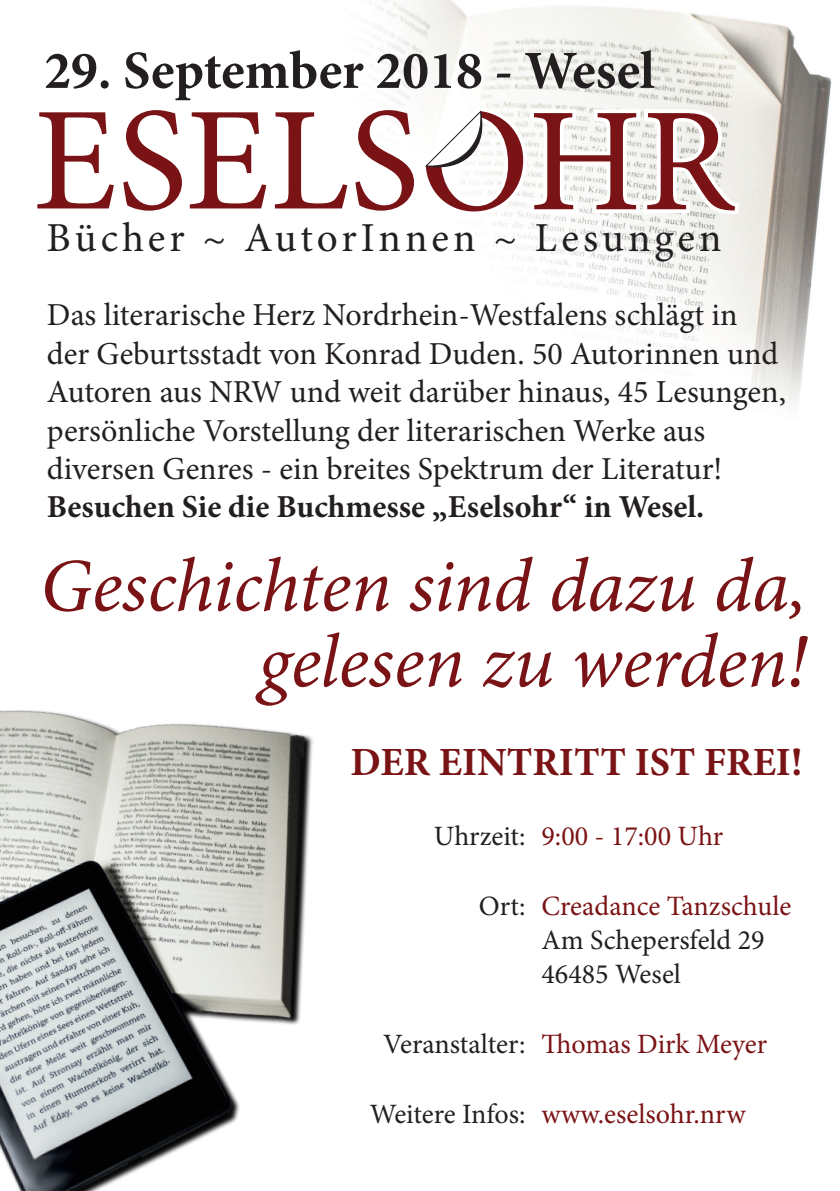
<style>
.page{position:relative;width:840px;height:1191px;background:#fff}
.page>*{position:absolute;margin:0;border:0;box-sizing:border-box;transform-origin:0 0}
.t1{font:147.8px "Minion Pro";color:#7a1315}
.t2{font:italic 75.8px/75.8px "Minion Pro";letter-spacing:-.005em;color:#7a1315;text-align:right}
.t3{font:700 53.6px "Minion Pro";color:#231f20}
.t4{font:41.2px "Minion Pro";letter-spacing:.095em;color:#231f20}
.t5{font:700 40px "Minion Pro";color:#7a1315}
.t6{font:32px/38.4px "Minion Pro";color:#231f20}
.t7{font:700 32px "Minion Pro";color:#231f20}
.t8{font:28px "Minion Pro";color:#7a1315}
.t9{font:28px/33.6px "Minion Pro";color:#231f20}
.s1{color:#231f20}
.s2{color:#7a1315}
</style>
<div class="page">
<img style="left:370px;top:0;width:461px;height:402px">
<img style="left:0;top:710px;width:314px;height:481px">
<svg style="left:417px;top:103px;width:327px;height:116px"></svg>
<h3 class="t3" style="left:44px;top:33px;width:612px">29. September 2018 - Wesel</h3>
<h1 class="t1" style="left:33px;top:62px;width:387px">ESELS</h1>
<p class="t4" style="left:47px;top:210px;width:676px">Bücher ~ AutorInnen ~ Lesungen</p>
<p class="t6" style="left:47px;top:296px;width:740px">Das literarische Herz Nordrhein-Westfalens schlägt in der Geburtsstadt von Konrad Duden. 50 Autorinnen und Autoren aus NRW und weit darüber hinaus, 45 Lesungen, persönliche Vorstellung der literarischen Werke aus diversen Genres - ein breites Spektrum der Literatur!</p>
<p class="t7" style="left:47px;top:485px;width:658px">Besuchen Sie die Buchmesse „Eselsohr“ in Wesel.</p>
<h2 class="t2" style="left:40px;top:548px;width:768px">Geschichten sind dazu da, gelesen zu werden!</h2>
<p class="t5" style="left:350px;top:734px;width:453px">DER EINTRITT IST FREI!</p>
<p class="t8" style="left:433px;top:817px;width:291px"><span class="s1">Uhrzeit:</span> 9:00 - 17:00 Uhr</p>
<p class="t9" style="left:541px;top:889px;width:251px;text-indent:-62px">Ort: <span class="s2">Creadance Tanzschule<br></span>Am Schepersfeld 29<br>46485 Wesel</p>
<p class="t8" style="left:383px;top:1025px;width:385px"><span class="s1">Veranstalter:</span> Thomas Dirk Meyer</p>
<p class="t8" style="left:369px;top:1094px;width:377px"><span class="s1">Weitere Infos:</span> www.eselsohr.nrw</p>
</div>
